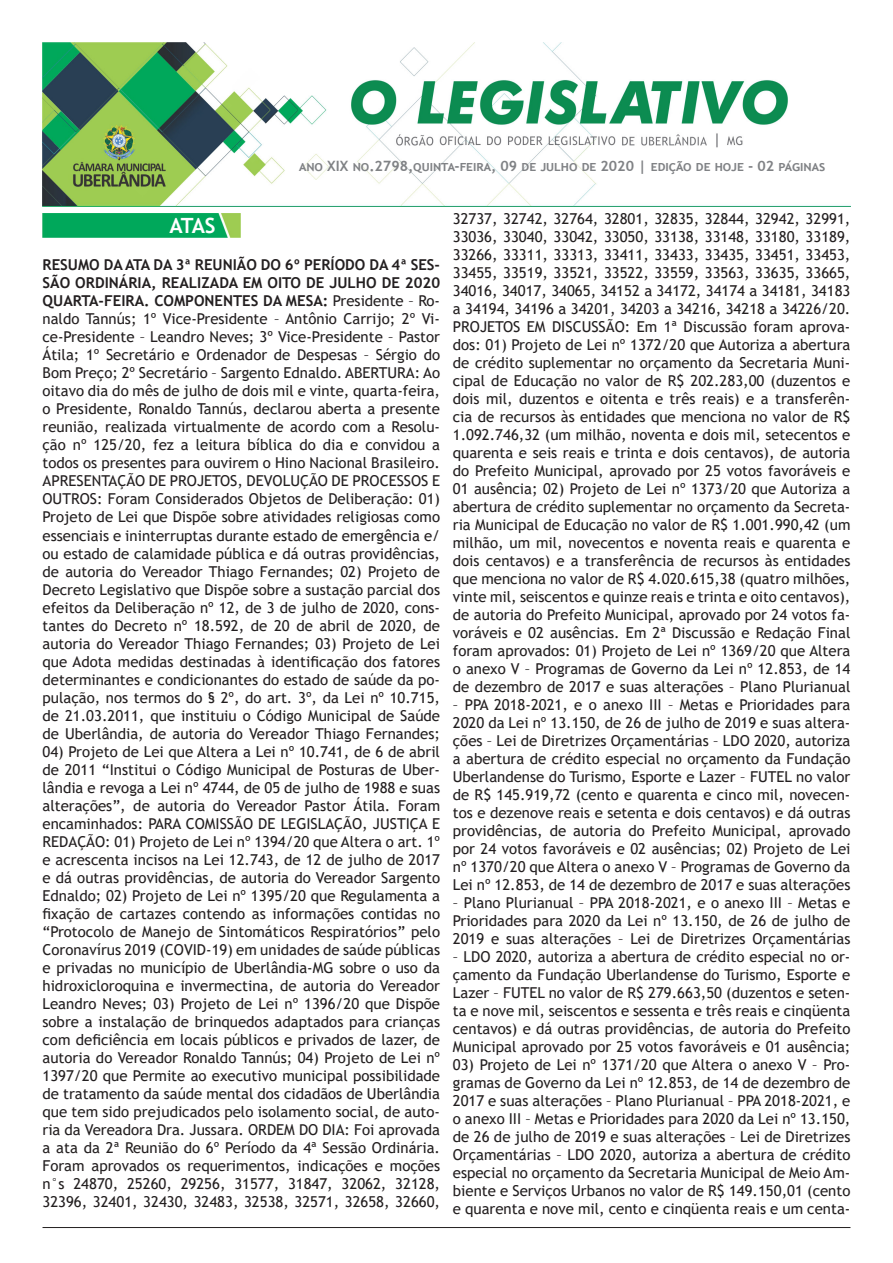
<style>
.page{position:relative;width:893px;height:1263px;background:#fff}
.page>*{position:absolute;margin:0;border:0;box-sizing:border-box;transform-origin:0 0}
.t1{font:700 21px "Trebuchet MS";color:#fff}
.t2{font:15px/18px "Trebuchet MS";color:#231f20;text-align:justify}
.t3{font:700 14.25px "Trebuchet MS";color:#808285}
.s1{font-weight:700}
</style>
<div class="page">
<img style="left:43px;top:43px;width:807px;height:163px">
<hr style="left:43px;top:1227px;width:807px;height:1px;background:#231f20">
<img style="left:43px;top:213px;width:197px;height:24px">
<p class="t3" style="left:299px;top:157px;width:528px">ano XIX no.2798,quinta-feira, 09 de julho de 2020 | edição de hoje - 02 páginas</p>
<p class="t1" style="left:169px;top:212px;width:48px">ATAS</p>
<p class="t2" style="left:43px;top:256px;width:399px"><span class="s1">RESUMO DA ATA DA 3ª REUNIÃO DO 6º PERÍODO DA 4ª SES-SÃO ORDINÁRIA, REALIZADA EM OITO DE JULHO DE 2020<br>QUARTA-FEIRA. COMPONENTES DA MESA:</span> Presidente – Ro&shy;naldo Tannús; 1º Vice-Presidente – Antônio Carrijo; 2º Vi&shy;ce-Presidente – Leandro Neves; 3º Vice-Presidente – Pastor Átila; 1º Secretário e Ordenador de Despesas – Sérgio do Bom Preço; 2º Secretário – Sargento Ednaldo. ABERTURA: Ao oitavo dia do mês de julho de dois mil e vinte, quarta-feira, o Presidente, Ronaldo Tannús, declarou aberta a presente reunião, realizada virtualmente de acordo com a Resolu&shy;ção nº 125/20, fez a leitura bíblica do dia e convidou a todos os presentes para ouvirem o Hino Nacional Brasileiro.<br>APRESENTAÇÃO DE PROJETOS, DEVOLUÇÃO DE PROCESSOS E OUTROS: Foram Considerados Objetos de Deliberação: 01)<br>Projeto de Lei que Dispõe sobre atividades religiosas como essenciais e ininterruptas durante estado de emergência e/ ou estado de calamidade pública e dá outras providências, de autoria do Vereador Thiago Fernandes; 02) Projeto de Decreto Legislativo que Dispõe sobre a sustação parcial dos efeitos da Deliberação nº 12, de 3 de julho de 2020, cons&shy;tantes do Decreto nº 18.592, de 20 de abril de 2020, de autoria do Vereador Thiago Fernandes; 03) Projeto de Lei que Adota medidas destinadas à identificação dos fatores determinantes e condicionantes do estado de saúde da po&shy;pulação, nos termos do § 2º, do art. 3º, da Lei nº 10.715, de 21.03.2011, que instituiu o Código Municipal de Saúde de Uberlândia, de autoria do Vereador Thiago Fernandes;</p>
<p class="t2" style="left:43px;top:742px;width:399px">04) Projeto de Lei que Altera a Lei nº 10.741, de 6 de abril de 2011 “Institui o Código Municipal de Posturas de Uber&shy;lândia e revoga a Lei nº 4744, de 05 de julho de 1988 e suas alterações”, de autoria do Vereador Pastor Átila. Foram encaminhados: PARA COMISSÃO DE LEGISLAÇÃO, JUSTIÇA E REDAÇÃO: 01) Projeto de Lei nº 1394/20 que Altera o art. 1º e acrescenta incisos na Lei 12.743, de 12 de julho de 2017 e dá outras providências, de autoria do Vereador Sargento Ednaldo; 02) Projeto de Lei nº 1395/20 que Regulamenta a fixação de cartazes contendo as informações contidas no “Protocolo de Manejo de Sintomáticos Respiratórios” pelo Coronavírus 2019 (COVID-19) em unidades de saúde públicas e privadas no município de Uberlândia-MG sobre o uso da hidroxicloroquina e invermectina, de autoria do Vereador Leandro Neves; 03) Projeto de Lei nº 1396/20 que Dispõe sobre a instalação de brinquedos adaptados para crianças com deficiência em locais públicos e privados de lazer, de autoria do Vereador Ronaldo Tannús; 04) Projeto de Lei nº 1397/20 que Permite ao executivo municipal possibilidade de tratamento da saúde mental dos cidadãos de Uberlândia que tem sido prejudicados pelo isolamento social, de auto&shy;ria da Vereadora Dra. Jussara. ORDEM DO DIA: Foi aprovada a ata da 2ª Reunião do 6º Período da 4ª Sessão Ordinária.<br>Foram aprovados os requerimentos, indicações e moções n°s 24870, 25260, 29256, 31577, 31847, 32062, 32128, 32396, 32401, 32430, 32483, 32538, 32571, 32658, 32660,</p>
<p class="t2" style="left:453px;top:210px;width:399px">32737, 32742, 32764, 32801, 32835, 32844, 32942, 32991, 33036, 33040, 33042, 33050, 33138, 33148, 33180, 33189, 33266, 33311, 33313, 33411, 33433, 33435, 33451, 33453, 33455, 33519, 33521, 33522, 33559, 33563, 33635, 33665, 34016, 34017, 34065, 34152 a 34172, 34174 a 34181, 34183 a 34194, 34196 a 34201, 34203 a 34216, 34218 a 34226/20.<br>PROJETOS EM DISCUSSÃO: Em 1ª Discussão foram aprova&shy;dos: 01) Projeto de Lei nº 1372/20 que Autoriza a abertura de crédito suplementar no orçamento da Secretaria Muni&shy;cipal de Educação no valor de R$ 202.283,00 (duzentos e dois mil, duzentos e oitenta e três reais) e a transferên&shy;cia de recursos às entidades que menciona no valor de R$ 1.092.746,32 (um milhão, noventa e dois mil, setecentos e quarenta e seis reais e trinta e dois centavos), de autoria do Prefeito Municipal, aprovado por 25 votos favoráveis e 01 ausência; 02) Projeto de Lei nº 1373/20 que Autoriza a abertura de crédito suplementar no orçamento da Secreta&shy;ria Municipal de Educação no valor de R$ 1.001.990,42 (um milhão, um mil, novecentos e noventa reais e quarenta e dois centavos) e a transferência de recursos às entidades que menciona no valor de R$ 4.020.615,38 (quatro milhões, vinte mil, seiscentos e quinze reais e trinta e oito centavos), de autoria do Prefeito Municipal, aprovado por 24 votos fa&shy;voráveis e 02 ausências. Em 2ª Discussão e Redação Final foram aprovados: 01) Projeto de Lei nº 1369/20 que Altera o anexo V – Programas de Governo da Lei nº 12.853, de 14 de dezembro de 2017 e suas alterações – Plano Plurianual</p>
<p class="t2" style="left:453px;top:696px;width:399px">– PPA 2018-2021, e o anexo III – Metas e Prioridades para 2020 da Lei nº 13.150, de 26 de julho de 2019 e suas altera&shy;ções – Lei de Diretrizes Orçamentárias – LDO 2020, autoriza a abertura de crédito especial no orçamento da Fundação Uberlandense do Turismo, Esporte e Lazer – FUTEL no valor de R$ 145.919,72 (cento e quarenta e cinco mil, novecen&shy;tos e dezenove reais e setenta e dois centavos) e dá outras providências, de autoria do Prefeito Municipal, aprovado por 24 votos favoráveis e 02 ausências; 02) Projeto de Lei nº 1370/20 que Altera o anexo V – Programas de Governo da Lei nº 12.853, de 14 de dezembro de 2017 e suas alterações</p>
<p class="t2" style="left:453px;top:894px;width:399px">– Plano Plurianual – PPA 2018-2021, e o anexo III – Metas e Prioridades para 2020 da Lei nº 13.150, de 26 de julho de 2019 e suas alterações – Lei de Diretrizes Orçamentárias</p>
<p class="t2" style="left:453px;top:948px;width:399px">– LDO 2020, autoriza a abertura de crédito especial no or&shy;çamento da Fundação Uberlandense do Turismo, Esporte e Lazer – FUTEL no valor de R$ 279.663,50 (duzentos e seten&shy;ta e nove mil, seiscentos e sessenta e três reais e cinqüenta centavos) e dá outras providências, de autoria do Prefeito Municipal aprovado por 25 votos favoráveis e 01 ausência;</p>
<p class="t2" style="left:453px;top:1056px;width:399px">03) Projeto de Lei nº 1371/20 que Altera o anexo V – Pro&shy;gramas de Governo da Lei nº 12.853, de 14 de dezembro de 2017 e suas alterações – Plano Plurianual – PPA 2018-2021, e o anexo III – Metas e Prioridades para 2020 da Lei nº 13.150, de 26 de julho de 2019 e suas alterações – Lei de Diretrizes Orçamentárias – LDO 2020, autoriza a abertura de crédito especial no orçamento da Secretaria Municipal de Meio Am&shy;biente e Serviços Urbanos no valor de R$ 149.150,01 (cento e quarenta e nove mil, cento e cinqüenta reais e um centa-</p>
</div>
